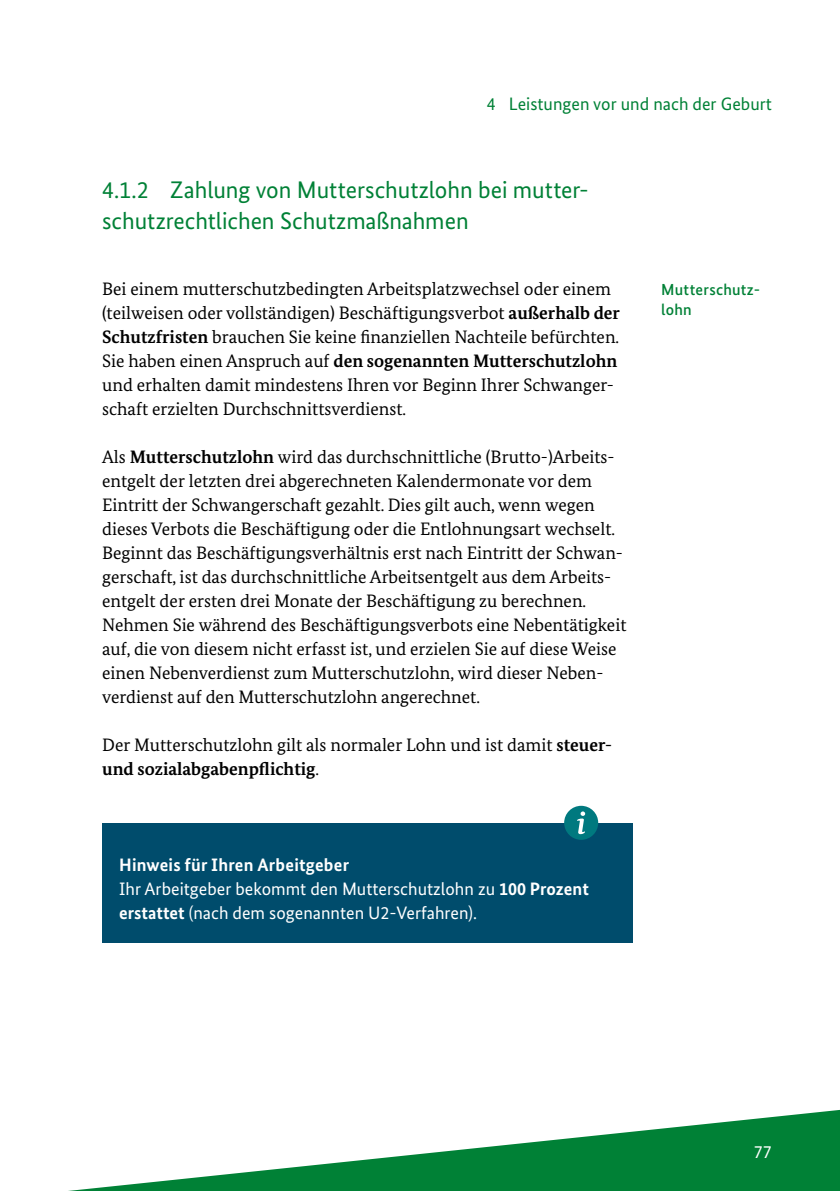
<style>
.page{position:relative;width:840px;height:1191px;background:#fff}
.page>*{position:absolute;margin:0;border:0;box-sizing:border-box;transform-origin:0 0}
.C-Inhalt_HL_C-03-H3-HL_3{font:24px/30px "Bundes Sans";letter-spacing:-.005em;color:#008136}
.D-Inhalt_IS_D-01_1-P-Fließtext{font:18px/24px "Bundes Serif";color:#000}
.E-Infobox_Tipp_E-01_2-P-Infobox_FT{font:18px/24px "Bundes Sans";color:#fff}
.t1{font:18px "Bundes Sans";color:#008136}
.E-Infobox_Tipp_E-01_1-H4-Infobox_HL{font:700 18px "Bundes Sans";letter-spacing:.01em;color:#fff}
.t2{font:500 16px/20px "Bundes Sans";letter-spacing:.015em;color:#008136}
.s1{font-weight:700}
</style>
<div class="page">
<svg style="left:68px;top:1110px;width:771px;height:81px"></svg>
<div style="left:102px;top:823px;width:530px;height:119px;background:#004c6c"></div>
<div style="left:564px;top:806px;width:34px;height:34px;background:#00797f;border-radius:50%"></div>
<svg style="left:577px;top:811px;width:8px;height:23px"></svg>
<p class="t1" style="left:486px;top:93px;width:286px">4 Leistungen vor und nach der Geburt</p>
<h3 class="C-Inhalt_HL_C-03-H3-HL_3" style="left:102px;top:175px;width:488px">4.1.2 Zahlung von Mutterschutzlohn bei mutter&shy;schutzrechtlichen Schutzmaßnahmen</h3>
<p class="D-Inhalt_IS_D-01_1-P-Fließtext" style="left:102px;top:276px;width:519px">Bei einem mutterschutzbedingten Arbeitsplatzwechsel oder einem (teilweisen oder vollständigen) Beschäftigungsverbot <span class="s1">außerhalb der Schutzfristen</span> brauchen Sie keine finanziellen Nachteile befürchten.<br>Sie haben einen Anspruch auf <span class="s1">den sogenannten Mutterschutzlohn </span>und erhalten damit mindestens Ihren vor Beginn Ihrer Schwanger&shy;schaft erzielten Durchschnittsverdienst.</p>
<p class="D-Inhalt_IS_D-01_1-P-Fließtext" style="left:102px;top:444px;width:525px">Als <span class="s1">Mutterschutzlohn</span> wird das durchschnittliche (Brutto-)Arbeits&shy;entgelt der letzten drei abgerechneten Kalendermonate vor dem Eintritt der Schwangerschaft gezahlt. Dies gilt auch, wenn wegen dieses Verbots die Beschäftigung oder die Entlohnungsart wechselt.<br>Beginnt das Beschäftigungsverhältnis erst nach Eintritt der Schwan&shy;gerschaft, ist das durchschnittliche Arbeitsentgelt aus dem Arbeits&shy;entgelt der ersten drei Monate der Beschäftigung zu berechnen.<br>Nehmen Sie während des Beschäftigungsverbots eine Nebentätigkeit auf, die von diesem nicht erfasst ist, und erzielen Sie auf diese Weise einen Nebenverdienst zum Mutterschutzlohn, wird dieser Neben&shy;verdienst auf den Mutterschutzlohn angerechnet.</p>
<p class="D-Inhalt_IS_D-01_1-P-Fließtext" style="left:102px;top:732px;width:509px">Der Mutterschutzlohn gilt als normaler Lohn und ist damit <span class="s1">steuer&shy;und sozialabgabenpflichtig</span>.</p>
<h4 class="E-Infobox_Tipp_E-01_1-H4-Infobox_HL" style="left:119px;top:853px;width:231px">Hinweis für Ihren Arbeitgeber</h4>
<p class="E-Infobox_Tipp_E-01_2-P-Infobox_FT" style="left:119px;top:876px;width:471px">Ihr Arbeitgeber bekommt den Mutterschutzlohn zu <span class="s1">100 Prozent erstattet</span> (nach dem sogenannten U2-Verfahren).</p>
<p class="t2" style="left:660px;top:279px;width:100px">Mutterschutz&shy;lohn</p>
<p class="E-Infobox_Tipp_E-01_2-P-Infobox_FT" style="left:753px;top:1139px;width:19px">77</p>
</div>
